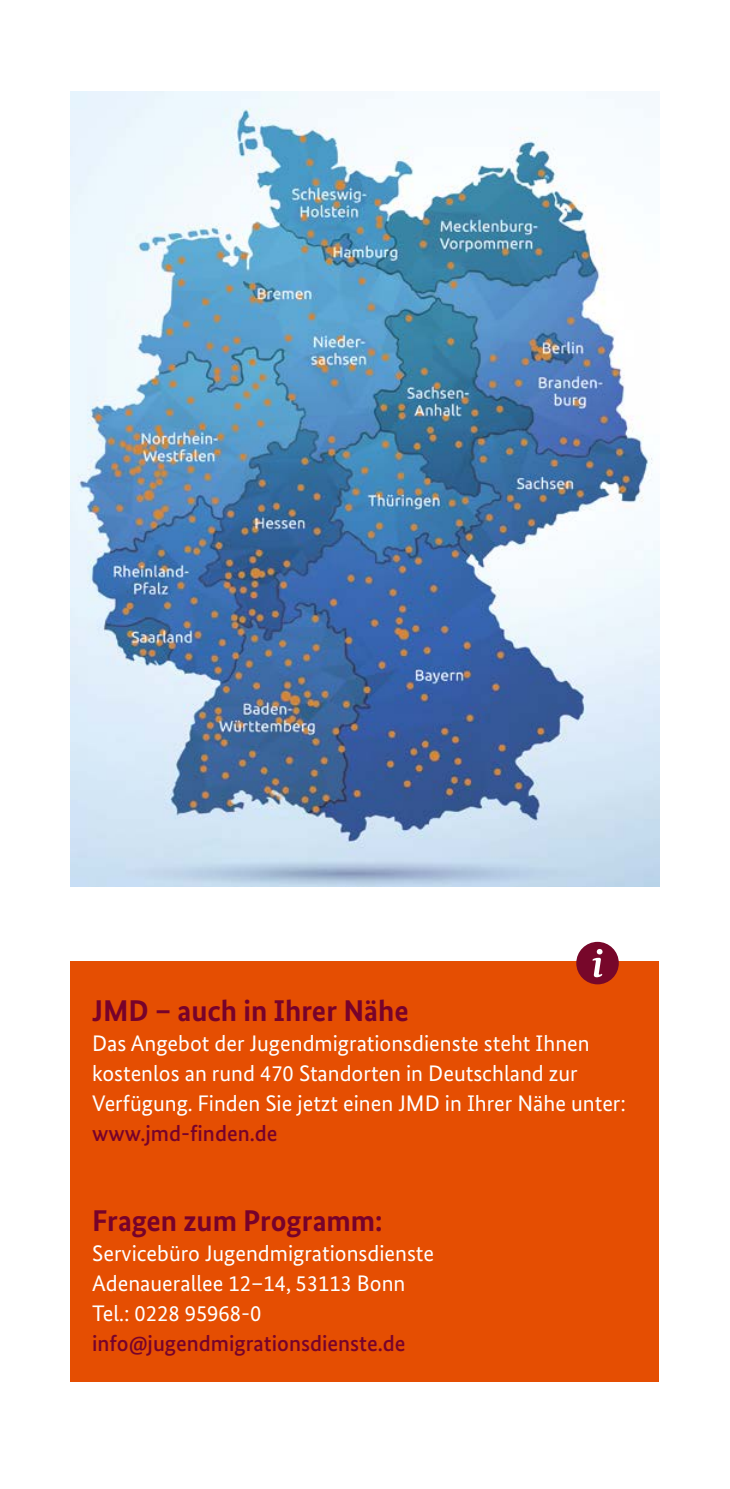
<style>
.page{position:relative;width:730px;height:1489px;background:#fff}
.page>*{position:absolute;margin:0;border:0;box-sizing:border-box;transform-origin:0 0}
.D-Infobox_Tipp_D-02_1-H2-Tipp_HL{font:700 30px "Bundes Sans";color:#77022b}
.D-Infobox_Tipp_D-01_2-P-Infobox_FT{font:22.5px/30px "Bundes Sans";color:#fff}
.D-Infobox_Tipp_D-02_2-P-Tipp_FT{font:500 22.5px "Bundes Sans";color:#77022b}
</style>
<div class="page">
<hr style="left:729px;top:0;width:1px;height:1488px;background:#d50a39">
<img style="left:71px;top:92px;width:589px;height:794px">
<div style="left:71px;top:961px;width:588px;height:420px;background:#e54e02"></div>
<div style="left:576px;top:941px;width:43px;height:43px;background:#77072a;border-radius:50%"></div>
<svg style="left:592px;top:949px;width:10px;height:28px"></svg>
<h2 class="D-Infobox_Tipp_D-02_1-H2-Tipp_HL" style="left:92px;top:992px;width:318px">JMD – auch in Ihrer Nähe</h2>
<p class="D-Infobox_Tipp_D-01_2-P-Infobox_FT" style="left:92px;top:1028px;width:535px">Das Angebot der Jugendmigrationsdienste steht Ihnen kostenlos an rund 470 Standorten in Deutschland zur<br>Verfügung. Finden Sie jetzt einen JMD in Ihrer Nähe unter:</p>
<p class="D-Infobox_Tipp_D-02_2-P-Tipp_FT" style="left:92px;top:1119px;width:187px">www.jmd-finden.de</p>
<h2 class="D-Infobox_Tipp_D-02_1-H2-Tipp_HL" style="left:92px;top:1202px;width:292px">Fragen zum Programm:</h2>
<p class="D-Infobox_Tipp_D-01_2-P-Infobox_FT" style="left:92px;top:1238px;width:344px">Servicebüro Jugendmigrationsdienste<br>Adenauerallee 12–14, 53113 Bonn<br>Tel.: 0228 95968-0</p>
<p class="D-Infobox_Tipp_D-02_2-P-Tipp_FT" style="left:92px;top:1329px;width:315px">info@jugendmigrationsdienste.de</p>
</div>
